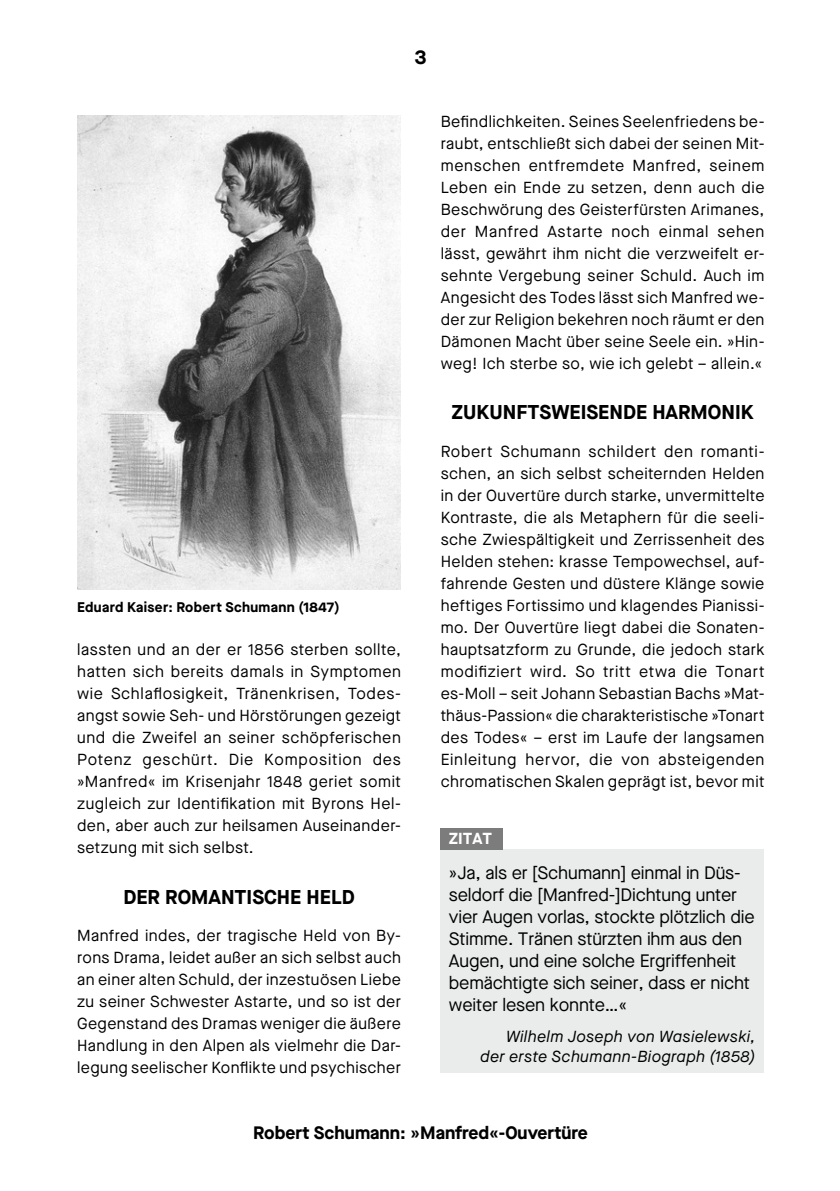
<style>
.page{position:relative;width:840px;height:1191px;background:#fff}
.page>*{position:absolute;margin:0;border:0;box-sizing:border-box;transform-origin:0 0}
.t1{font:700 20px "Maison Neue";color:#000}
.t2{font:18px/22px "Maison Neue";letter-spacing:-.01em;color:#000}
.t3{font:700 18px "Maison Neue";color:#000}
.t4{font:16px/22px "Maison Neue";letter-spacing:.025em;color:#000;text-align:justify}
.t5{font:italic 16px/20px "Maison Neue";letter-spacing:.02em;color:#000;text-align:right}
.t6{font:700 16px "Maison Neue";color:#fff}
.t7{font:700 14px "Maison Neue";letter-spacing:.025em;color:#000}
</style>
<div class="page">
<img style="left:77px;top:115px;width:323px;height:474px">
<div style="left:440px;top:849px;width:323px;height:224px;background:#eaecec"></div>
<div style="left:440px;top:828px;width:62px;height:21px;background:#7b7c7b"></div>
<p class="t1" style="left:414px;top:42px;width:14px">3</p>
<p class="t7" style="left:77px;top:596px;width:264px">Eduard Kaiser: Robert Schumann (1847)</p>
<p class="t4" style="left:77px;top:638px;width:325px">lassten und an der er 1856 sterben sollte, hatten sich bereits damals in Symptomen wie Schlaflosigkeit, Tränenkrisen, Todes&shy;angst sowie Seh- und Hörstörungen gezeigt und die Zweifel an seiner schöpferischen Potenz geschürt. Die Komposition des »Manfred« im Krisenjahr 1848 geriet somit zugleich zur Identifikation mit Byrons Hel&shy;den, aber auch zur heilsamen Auseinander&shy;setzung mit sich selbst.</p>
<p class="t1" style="left:123px;top:882px;width:233px">DER ROMANTISCHE HELD</p>
<p class="t4" style="left:77px;top:924px;width:325px">Manfred indes, der tragische Held von By&shy;rons Drama, leidet außer an sich selbst auch an einer alten Schuld, der inzestuösen Liebe zu seiner Schwester Astarte, und so ist der Gegenstand des Dramas weniger die äußere Handlung in den Alpen als vielmehr die Dar&shy;legung seelischer Konflikte und psychischer</p>
<p class="t4" style="left:440px;top:110px;width:325px">Befindlichkeiten. Seines Seelenfriedens be&shy;raubt, entschließt sich dabei der seinen Mit&shy;menschen entfremdete Manfred, seinem Leben ein Ende zu setzen, denn auch die Beschwörung des Geisterfürsten Arimanes, der Manfred Astarte noch einmal sehen lässt, gewährt ihm nicht die verzweifelt er&shy;sehnte Vergebung seiner Schuld. Auch im Angesicht des Todes lässt sich Manfred we&shy;der zur Religion bekehren noch räumt er den Dämonen Macht über seine Seele ein. »Hin&shy;weg! Ich sterbe so, wie ich gelebt – allein.«</p>
<p class="t1" style="left:451px;top:398px;width:303px">ZUKUNFTSWEISENDE HARMONIK</p>
<p class="t4" style="left:440px;top:440px;width:325px">Robert Schumann schildert den romanti&shy;schen, an sich selbst scheiternden Helden in der Ouvertüre durch starke, unvermittelte Kontraste, die als Metaphern für die seeli&shy;sche Zwiespältigkeit und Zerrissenheit des Helden stehen: krasse Tempowechsel, auf&shy;fahrende Gesten und düstere Klänge sowie heftiges Fortissimo und klagendes Pianissi&shy;mo. Der Ouvertüre liegt dabei die Sonaten&shy;hauptsatzform zu Grunde, die jedoch stark modifiziert wird. So tritt etwa die Tonart es-Moll – seit Johann Sebastian Bachs »Mat&shy;thäus-Passion« die charakteristische »Tonart des Todes« – erst im Laufe der langsamen Einleitung hervor, die von absteigenden chromatischen Skalen geprägt ist, bevor mit</p>
<p class="t6" style="left:448px;top:827px;width:45px">ZITAT</p>
<p class="t2" style="left:448px;top:861px;width:307px">»Ja, als er [Schumann] einmal in Düs&shy;seldorf die [Manfred-]Dichtung unter vier Augen vorlas, stockte plötzlich die Stimme. Tränen stürzten ihm aus den Augen, und eine solche Ergriffenheit bemächtigte sich seiner, dass er nicht weiter lesen konnte…«</p>
<p class="t5" style="left:480px;top:1026px;width:276px">Wilhelm Joseph von Wasielewski, der erste Schumann-Biograph (1858)</p>
<p class="t3" style="left:253px;top:1120px;width:336px">Robert Schumann: »Manfred«-Ouvertüre</p>
</div>
